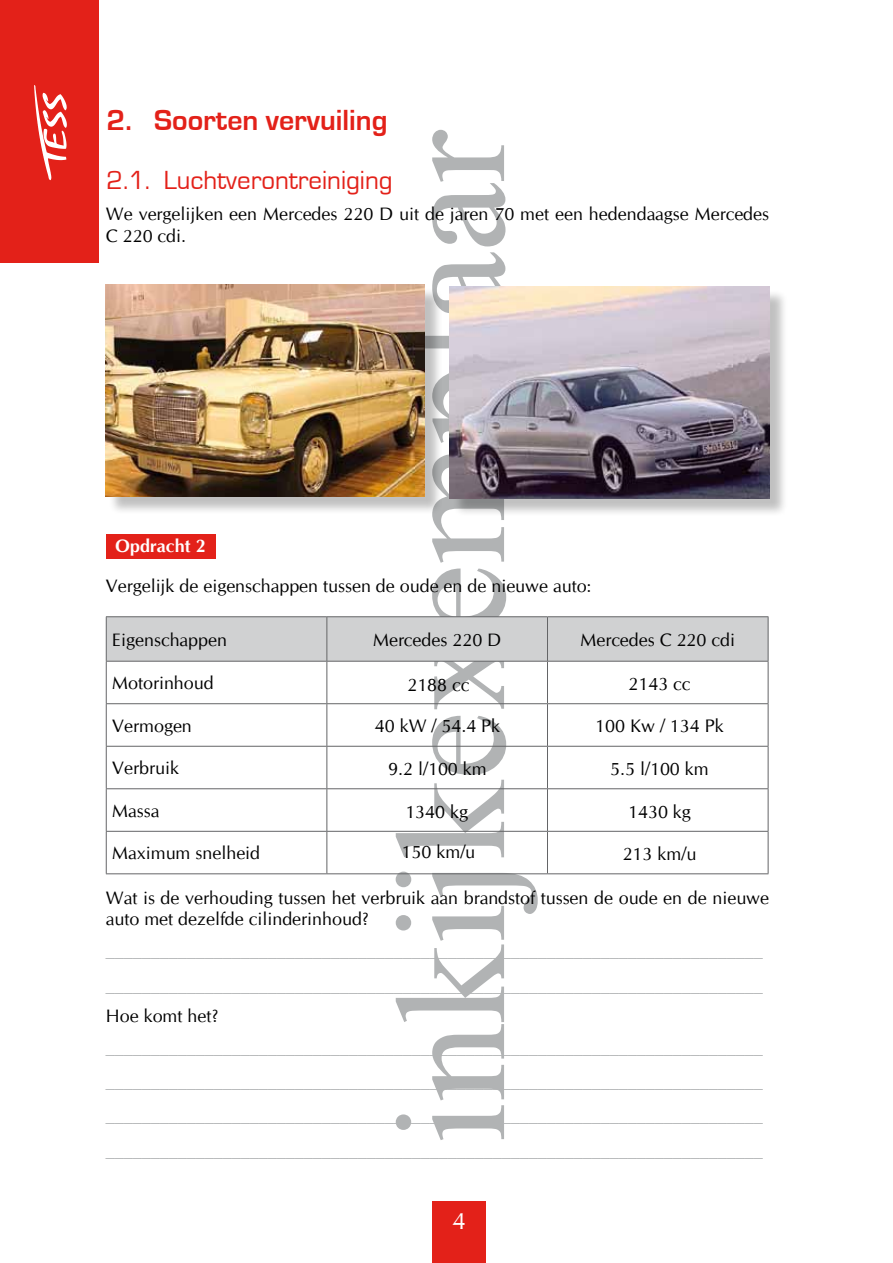
<style>
.page{position:relative;width:893px;height:1263px;background:#fff}
.page>*{position:absolute;margin:0;border:0;box-sizing:border-box;transform-origin:0 0}
.t1{font:156px "Times New Roman";color:#b1b3b4}
.t2{font:700 30px "Eurostile";color:#e32119}
.t3{font:27px "Eurostile";color:#e32119}
.t4{font:24px "CG Omega";color:#fff}
.t5{font:18.15px/34.3px "Times New Roman";color:#b1b3b4}
.t6{font:18.15px "CG Omega";color:#000}
.t7{font:18px/21.6px "CG Omega";color:#000}
.t8{font:700 18px "CG Omega";color:#fff}
</style>
<div class="page">
<div style="left:432px;top:1201px;width:54px;height:62px;background:#e32119"></div>
<div style="left:0;top:0;width:99px;height:262px;background:#e32119"></div>
<img style="left:34px;top:85px;width:16px;height:95px">
<div style="left:108px;top:287px;width:335px;height:228px;background:#000;opacity:.25"></div>
<img style="left:106px;top:285px;width:319px;height:211px">
<div style="left:106px;top:534px;width:109px;height:25px;background:#e32119"></div>
<div style="left:452px;top:289px;width:336px;height:228px;background:#000;opacity:.25"></div>
<img style="left:450px;top:287px;width:319px;height:212px">
<div style="left:107px;top:617px;width:661px;height:44px;background:#d0d1d2"></div>
<hr style="left:106px;top:616px;width:221px;height:1px;background:#646567">
<hr style="left:106px;top:617px;width:1px;height:44px;background:#646567">
<hr style="left:327px;top:616px;width:220px;height:1px;background:#646567">
<hr style="left:326px;top:617px;width:1px;height:44px;background:#646567">
<hr style="left:547px;top:616px;width:221px;height:1px;background:#646567">
<hr style="left:547px;top:617px;width:1px;height:44px;background:#646567">
<hr style="left:768px;top:617px;width:1px;height:44px;background:#646567">
<hr style="left:106px;top:661px;width:221px;height:1px;background:#646567">
<hr style="left:106px;top:661px;width:1px;height:42px;background:#646567">
<hr style="left:327px;top:661px;width:220px;height:1px;background:#646567">
<hr style="left:326px;top:661px;width:1px;height:42px;background:#646567">
<hr style="left:547px;top:661px;width:221px;height:1px;background:#646567">
<hr style="left:547px;top:661px;width:1px;height:42px;background:#646567">
<hr style="left:768px;top:661px;width:1px;height:42px;background:#646567">
<hr style="left:106px;top:703px;width:221px;height:1px;background:#646567">
<hr style="left:106px;top:704px;width:1px;height:42px;background:#646567">
<hr style="left:327px;top:703px;width:220px;height:1px;background:#646567">
<hr style="left:326px;top:704px;width:1px;height:42px;background:#646567">
<hr style="left:547px;top:703px;width:221px;height:1px;background:#646567">
<hr style="left:547px;top:704px;width:1px;height:42px;background:#646567">
<hr style="left:768px;top:704px;width:1px;height:42px;background:#646567">
<hr style="left:106px;top:746px;width:221px;height:1px;background:#646567">
<hr style="left:106px;top:747px;width:1px;height:41px;background:#646567">
<hr style="left:327px;top:746px;width:220px;height:1px;background:#646567">
<hr style="left:326px;top:747px;width:1px;height:41px;background:#646567">
<hr style="left:547px;top:746px;width:221px;height:1px;background:#646567">
<hr style="left:547px;top:747px;width:1px;height:41px;background:#646567">
<hr style="left:768px;top:747px;width:1px;height:41px;background:#646567">
<hr style="left:106px;top:788px;width:221px;height:1px;background:#646567">
<hr style="left:106px;top:789px;width:1px;height:42px;background:#646567">
<hr style="left:327px;top:788px;width:220px;height:1px;background:#646567">
<hr style="left:326px;top:789px;width:1px;height:42px;background:#646567">
<hr style="left:547px;top:788px;width:221px;height:1px;background:#646567">
<hr style="left:547px;top:789px;width:1px;height:42px;background:#646567">
<hr style="left:768px;top:789px;width:1px;height:42px;background:#646567">
<hr style="left:106px;top:831px;width:221px;height:1px;background:#646567">
<hr style="left:106px;top:832px;width:1px;height:41px;background:#646567">
<hr style="left:327px;top:831px;width:220px;height:1px;background:#646567">
<hr style="left:326px;top:832px;width:1px;height:41px;background:#646567">
<hr style="left:547px;top:831px;width:221px;height:1px;background:#646567">
<hr style="left:547px;top:832px;width:1px;height:41px;background:#646567">
<hr style="left:768px;top:832px;width:1px;height:41px;background:#646567">
<hr style="left:106px;top:873px;width:221px;height:1px;background:#646567">
<hr style="left:327px;top:873px;width:220px;height:1px;background:#646567">
<hr style="left:547px;top:873px;width:221px;height:1px;background:#646567">
<h2 class="t2" style="left:107px;top:104px;width:283px">2. Soorten vervuiling</h2>
<h3 class="t3" style="left:107px;top:166px;width:288px">2.1. Luchtverontreiniging</h3>
<p class="t7" style="left:106px;top:203px;width:665px">We vergelijken een Mercedes 220 D uit de jaren 70 met een hedendaagse Mercedes<br>C 220 cdi.</p>
<h1 class="t1" style="left:347px;top:1145px;width:1016px;rotate:-90deg">inkijkexemplaar</h1>
<p class="t8" style="left:115px;top:534px;width:92px">Opdracht 2</p>
<p class="t7" style="left:106px;top:575px;width:487px">Vergelijk de eigenschappen tussen de oude en de nieuwe auto:</p>
<p class="t7" style="left:112px;top:629px;width:116px">Eigenschappen</p>
<p class="t7" style="left:373px;top:629px;width:130px">Mercedes 220 D</p>
<p class="t7" style="left:580px;top:629px;width:156px">Mercedes C 220 cdi</p>
<p class="t7" style="left:112px;top:672px;width:103px">Motorinhoud</p>
<p class="t7" style="left:112px;top:715px;width:81px">Vermogen</p>
<p class="t7" style="left:112px;top:757px;width:68px">Verbruik</p>
<p class="t7" style="left:112px;top:800px;width:49px">Massa</p>
<p class="t7" style="left:112px;top:842px;width:149px">Maximum snelheid</p>
<p class="t6" style="left:407px;top:674px;width:64px">2188 cc</p>
<p class="t6" style="left:628px;top:673px;width:64px">2143 cc</p>
<p class="t6" style="left:375px;top:715px;width:127px">40 kW / 54.4 Pk</p>
<p class="t6" style="left:595px;top:715px;width:130px">100 Kw / 134 Pk</p>
<p class="t6" style="left:388px;top:758px;width:100px">9.2 l/100 km</p>
<p class="t6" style="left:610px;top:758px;width:100px">5.5 l/100 km</p>
<p class="t6" style="left:405px;top:801px;width:64px">1340 kg</p>
<p class="t6" style="left:628px;top:801px;width:64px">1430 kg</p>
<p class="t6" style="left:402px;top:841px;width:75px">150 km/u</p>
<p class="t6" style="left:623px;top:843px;width:75px">213 km/u</p>
<p class="t7" style="left:106px;top:887px;width:665px">Wat is de verhouding tussen het verbruik aan brandstof tussen de oude en de nieuwe auto met dezelfde cilinderinhoud?</p>
<p class="t5" style="left:106px;top:932px;width:658px">_________________________________________________________________________ _________________________________________________________________________</p>
<p class="t7" style="left:106px;top:1005px;width:114px">Hoe komt het?</p>
<p class="t5" style="left:106px;top:1028px;width:658px;text-align:justify">_________________________________________________________________________ _________________________________________________________________________ _________________________________________________________________________ _________________________________________________________________________</p>
<h3 class="t4" style="left:453px;top:1206px;width:15px">4</h3>
</div>
